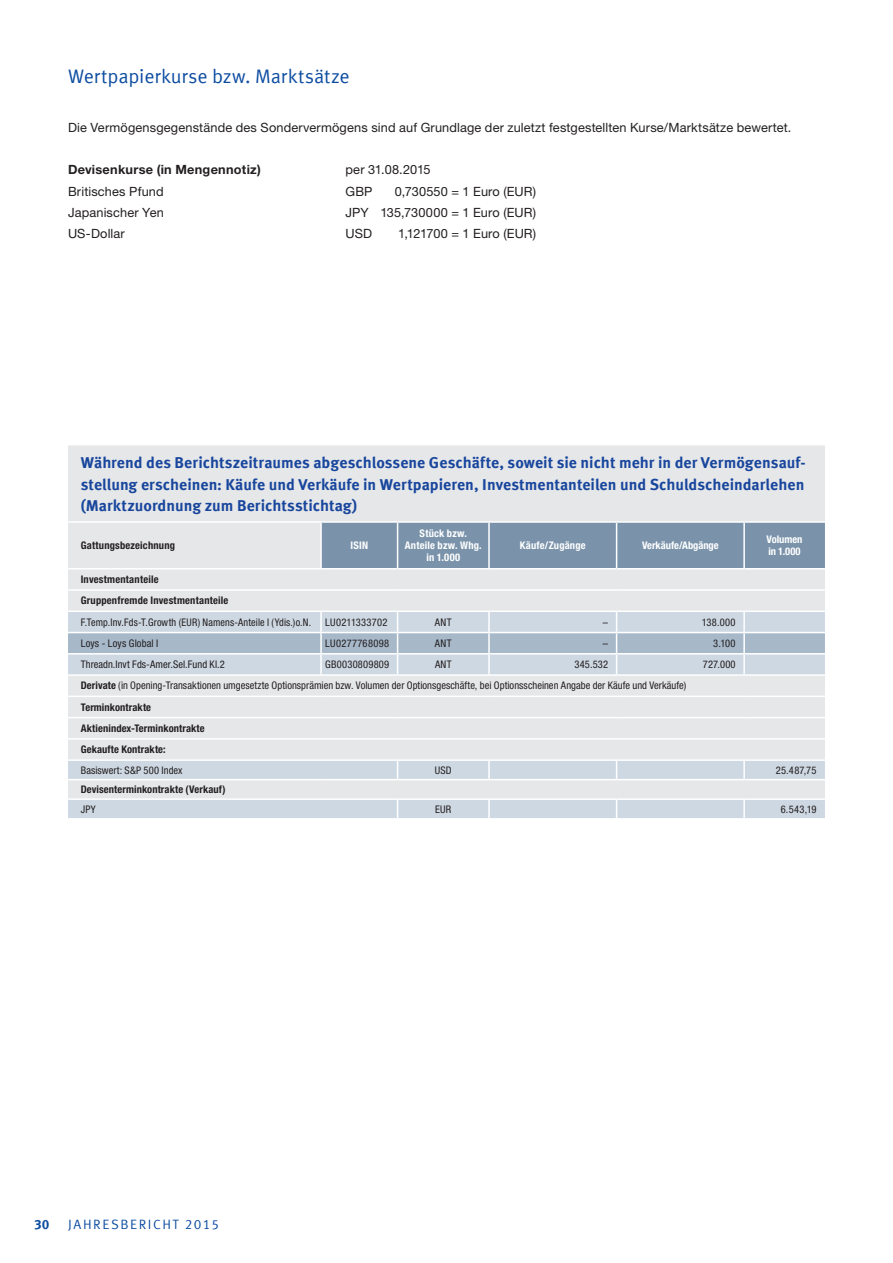
<style>
.page{position:relative;width:893px;height:1263px;background:#fff}
.page>*{position:absolute;margin:0;border:0;box-sizing:border-box;transform-origin:0 0}
.t1{font:19.5px "Meta Offc Pro Norm";letter-spacing:-.005em;color:#0d4da1}
.t2{font:700 15.75px/21.3px "Meta Offc Pro";color:#18469d;text-align:justify}
.t3{font:13.5px "Meta Offc Pro Norm";letter-spacing:.115em;color:#0d4da1}
.t4{font:700 13.5px "Meta Offc Pro";color:#0d4da1}
.t5{font:12.75px "Helvetica Neue LTW1 G";letter-spacing:.01em;color:#231f20}
.t6{font:700 12.75px "Helvetica Neue LTW1 G";letter-spacing:.02em;color:#231f20}
.t7{font:condensed 10.5px/21.3px "Helvetica Neue LTW1 G";letter-spacing:.01em;color:#231f20}
.t8{font:700 condensed 10.5px/21.3px "Helvetica Neue LTW1 G";letter-spacing:.02em;color:#231f20}
.t9{font:700 condensed 10.5px/11.7px "Helvetica Neue LTW1 G";letter-spacing:.015em;color:#fff;text-align:center}
.t10{font:condensed 10.5px "Helvetica Neue LTW1 G";letter-spacing:.03em;color:#231f20}
.s1{font-weight:700}
</style>
<div class="page">
<div style="left:68px;top:445px;width:757px;height:165px;background:#e6e7e9"></div>
<div style="left:322px;top:523px;width:503px;height:45px;background:#7a93aa"></div>
<svg style="left:68px;top:676px;width:757px;height:142px;background:#dae0e5"></svg>
<svg style="left:68px;top:697px;width:757px;height:101px;background:#e1e4e7"></svg>
<hr style="left:68px;top:521px;width:253px;height:2px;background:#fff">
<hr style="left:321px;top:521px;width:77px;height:2px;background:#fff">
<hr style="left:320px;top:523px;width:2px;height:45px;background:#fff">
<hr style="left:398px;top:521px;width:91px;height:2px;background:#fff">
<hr style="left:397px;top:523px;width:1px;height:45px;background:#fff">
<hr style="left:489px;top:521px;width:128px;height:2px;background:#fff">
<hr style="left:488px;top:523px;width:2px;height:45px;background:#fff">
<hr style="left:617px;top:521px;width:127px;height:2px;background:#fff">
<hr style="left:616px;top:523px;width:1px;height:45px;background:#fff">
<hr style="left:744px;top:521px;width:81px;height:2px;background:#fff">
<hr style="left:743px;top:523px;width:2px;height:45px;background:#fff">
<hr style="left:68px;top:568px;width:253px;height:1px;background:#fff">
<hr style="left:321px;top:568px;width:77px;height:1px;background:#fff">
<hr style="left:398px;top:568px;width:91px;height:1px;background:#fff">
<hr style="left:489px;top:568px;width:128px;height:1px;background:#fff">
<hr style="left:617px;top:568px;width:127px;height:1px;background:#fff">
<hr style="left:744px;top:568px;width:81px;height:1px;background:#fff">
<hr style="left:68px;top:589px;width:253px;height:2px;background:#fff">
<hr style="left:321px;top:589px;width:77px;height:2px;background:#fff">
<hr style="left:398px;top:589px;width:91px;height:2px;background:#fff">
<hr style="left:489px;top:589px;width:128px;height:2px;background:#fff">
<hr style="left:617px;top:589px;width:127px;height:2px;background:#fff">
<hr style="left:744px;top:589px;width:81px;height:2px;background:#fff">
<svg style="left:68px;top:612px;width:757px;height:62px;background:#c4d0db"></svg>
<hr style="left:744px;top:653px;width:81px;height:1px;background:#fff">
<hr style="left:743px;top:654px;width:2px;height:20px;background:#fff">
<svg style="left:397px;top:761px;width:1px;height:18px"></svg>
<svg style="left:488px;top:761px;width:2px;height:18px"></svg>
<svg style="left:616px;top:761px;width:1px;height:18px"></svg>
<svg style="left:743px;top:761px;width:2px;height:18px"></svg>
<svg style="left:397px;top:800px;width:1px;height:18px"></svg>
<svg style="left:488px;top:800px;width:2px;height:18px"></svg>
<svg style="left:616px;top:800px;width:1px;height:18px"></svg>
<svg style="left:743px;top:800px;width:2px;height:18px"></svg>
<hr style="left:68px;top:696px;width:253px;height:1px;background:#fff">
<hr style="left:321px;top:696px;width:77px;height:1px;background:#fff">
<hr style="left:398px;top:696px;width:91px;height:1px;background:#fff">
<hr style="left:489px;top:696px;width:128px;height:1px;background:#fff">
<hr style="left:617px;top:696px;width:127px;height:1px;background:#fff">
<hr style="left:744px;top:696px;width:81px;height:1px;background:#fff">
<hr style="left:68px;top:717px;width:253px;height:1px;background:#fff">
<hr style="left:321px;top:717px;width:77px;height:1px;background:#fff">
<hr style="left:398px;top:717px;width:91px;height:1px;background:#fff">
<hr style="left:489px;top:717px;width:128px;height:1px;background:#fff">
<hr style="left:617px;top:717px;width:127px;height:1px;background:#fff">
<hr style="left:744px;top:717px;width:81px;height:1px;background:#fff">
<hr style="left:68px;top:738px;width:253px;height:2px;background:#fff">
<hr style="left:321px;top:738px;width:77px;height:2px;background:#fff">
<hr style="left:398px;top:738px;width:91px;height:2px;background:#fff">
<hr style="left:489px;top:738px;width:128px;height:2px;background:#fff">
<hr style="left:617px;top:738px;width:127px;height:2px;background:#fff">
<hr style="left:744px;top:738px;width:81px;height:2px;background:#fff">
<hr style="left:68px;top:759px;width:253px;height:2px;background:#fff">
<hr style="left:321px;top:759px;width:77px;height:2px;background:#fff">
<hr style="left:398px;top:759px;width:91px;height:2px;background:#fff">
<hr style="left:489px;top:759px;width:128px;height:2px;background:#fff">
<hr style="left:617px;top:759px;width:127px;height:2px;background:#fff">
<hr style="left:744px;top:759px;width:81px;height:2px;background:#fff">
<hr style="left:68px;top:779px;width:253px;height:1px;background:#fff">
<hr style="left:321px;top:779px;width:77px;height:1px;background:#fff">
<hr style="left:398px;top:779px;width:91px;height:1px;background:#fff">
<hr style="left:489px;top:779px;width:128px;height:1px;background:#fff">
<hr style="left:617px;top:779px;width:127px;height:1px;background:#fff">
<hr style="left:744px;top:779px;width:81px;height:1px;background:#fff">
<hr style="left:68px;top:798px;width:253px;height:2px;background:#fff">
<hr style="left:321px;top:798px;width:77px;height:2px;background:#fff">
<hr style="left:398px;top:798px;width:91px;height:2px;background:#fff">
<hr style="left:489px;top:798px;width:128px;height:2px;background:#fff">
<hr style="left:617px;top:798px;width:127px;height:2px;background:#fff">
<hr style="left:744px;top:798px;width:81px;height:2px;background:#fff">
<h1 class="t1" style="left:68px;top:61px;width:283px">Wertpapierkurse bzw. Marktsätze</h1>
<p class="t5" style="left:68px;top:119px;width:725px">Die Vermögensgegenstände des Sondervermögens sind auf Grundlage der zuletzt festgestellten Kurse/Marktsätze bewertet.</p>
<p class="t6" style="left:68px;top:162px;width:194px">Devisenkurse (in Mengennotiz)</p>
<p class="t5" style="left:346px;top:162px;width:87px">per 31.08.2015</p>
<p class="t5" style="left:68px;top:183px;width:97px">Britisches Pfund</p>
<p class="t5" style="left:346px;top:183px;width:28px">GBP</p>
<p class="t5" style="left:395px;top:183px;width:143px">0,730550 = 1 Euro (EUR)</p>
<p class="t5" style="left:68px;top:204px;width:97px">Japanischer Yen</p>
<p class="t5" style="left:346px;top:204px;width:192px">JPY 135,730000 = 1 Euro (EUR)</p>
<p class="t5" style="left:68px;top:226px;width:58px">US-Dollar</p>
<p class="t5" style="left:346px;top:226px;width:28px">USD</p>
<p class="t5" style="left:398px;top:226px;width:139px">1,121700 = 1 Euro (EUR)</p>
<p class="t2" style="left:81px;top:451px;width:726px">Während des Berichtszeitraumes abgeschlossene Geschäfte, soweit sie nicht mehr in der Vermögensauf&shy;stellung erscheinen: Käufe und Verkäufe in Wertpapieren, Investmentanteilen und Schuldscheindarlehen (Marktzuordnung zum Berichtsstichtag)</p>
<p class="t8" style="left:81px;top:535px;width:96px">Gattungsbezeichnung</p>
<p class="t9" style="left:351px;top:540px;width:19px">ISIN</p>
<p class="t9" style="left:405px;top:528px;width:78px">Stück bzw.<br>Anteile bzw. Whg. in 1.000</p>
<p class="t9" style="left:520px;top:540px;width:67px">Käufe/Zugänge</p>
<p class="t9" style="left:642px;top:540px;width:78px">Verkäufe/Abgänge</p>
<p class="t9" style="left:766px;top:534px;width:37px;text-align:left">Volumen in 1.000</p>
<p class="t8" style="left:81px;top:569px;width:149px">Investmentanteile<br>Gruppenfremde Investmentanteile</p>
<p class="t7" style="left:81px;top:611px;width:232px">F.Temp.Inv.Fds-T.Growth (EUR) Namens-Anteile I (Ydis.)o.N.</p>
<p class="t10" style="left:325px;top:616px;width:64px">LU0211333702</p>
<p class="t7" style="left:435px;top:611px;width:18px">ANT</p>
<p class="t7" style="left:603px;top:611px;width:7px">–</p>
<p class="t7" style="left:702px;top:611px;width:35px">138.000</p>
<p class="t7" style="left:81px;top:633px;width:79px">Loys - Loys Global I</p>
<p class="t10" style="left:325px;top:637px;width:65px">LU0277768098</p>
<p class="t7" style="left:435px;top:633px;width:18px">ANT</p>
<p class="t7" style="left:603px;top:633px;width:7px">–</p>
<p class="t7" style="left:713px;top:633px;width:24px">3.100</p>
<p class="t7" style="left:81px;top:654px;width:146px">Threadn.Invt Fds-Amer.Sel.Fund Kl.2</p>
<p class="t7" style="left:325px;top:654px;width:65px">GB0030809809</p>
<p class="t7" style="left:435px;top:654px;width:18px">ANT</p>
<p class="t7" style="left:574px;top:654px;width:35px">345.532</p>
<p class="t7" style="left:703px;top:654px;width:34px">727.000</p>
<p class="t7" style="left:81px;top:675px;width:607px"><span class="s1">Derivate</span> (in Opening-Transaktionen umgesetzte Optionsprämien bzw. Volumen der Optionsgeschäfte, bei Optionsscheinen Angabe der Käufe und Verkäufe)<br><span class="s1">Terminkontrakte<br>Aktienindex-Terminkontrakte<br>Gekaufte Kontrakte:</span></p>
<p class="t7" style="left:81px;top:759px;width:103px">Basiswert: S&amp;P 500 Index</p>
<p class="t7" style="left:435px;top:759px;width:18px">USD</p>
<p class="t7" style="left:776px;top:759px;width:42px">25.487,75</p>
<p class="t8" style="left:81px;top:779px;width:146px">Devisenterminkontrakte (Verkauf)</p>
<p class="t7" style="left:81px;top:798px;width:16px">JPY</p>
<p class="t7" style="left:435px;top:798px;width:18px">EUR</p>
<p class="t7" style="left:781px;top:798px;width:37px">6.543,19</p>
<p class="t4" style="left:34px;top:1214px;width:17px">30</p>
<p class="t3" style="left:68px;top:1214px;width:153px">JAHRESBERICHT 2015</p>
</div>
